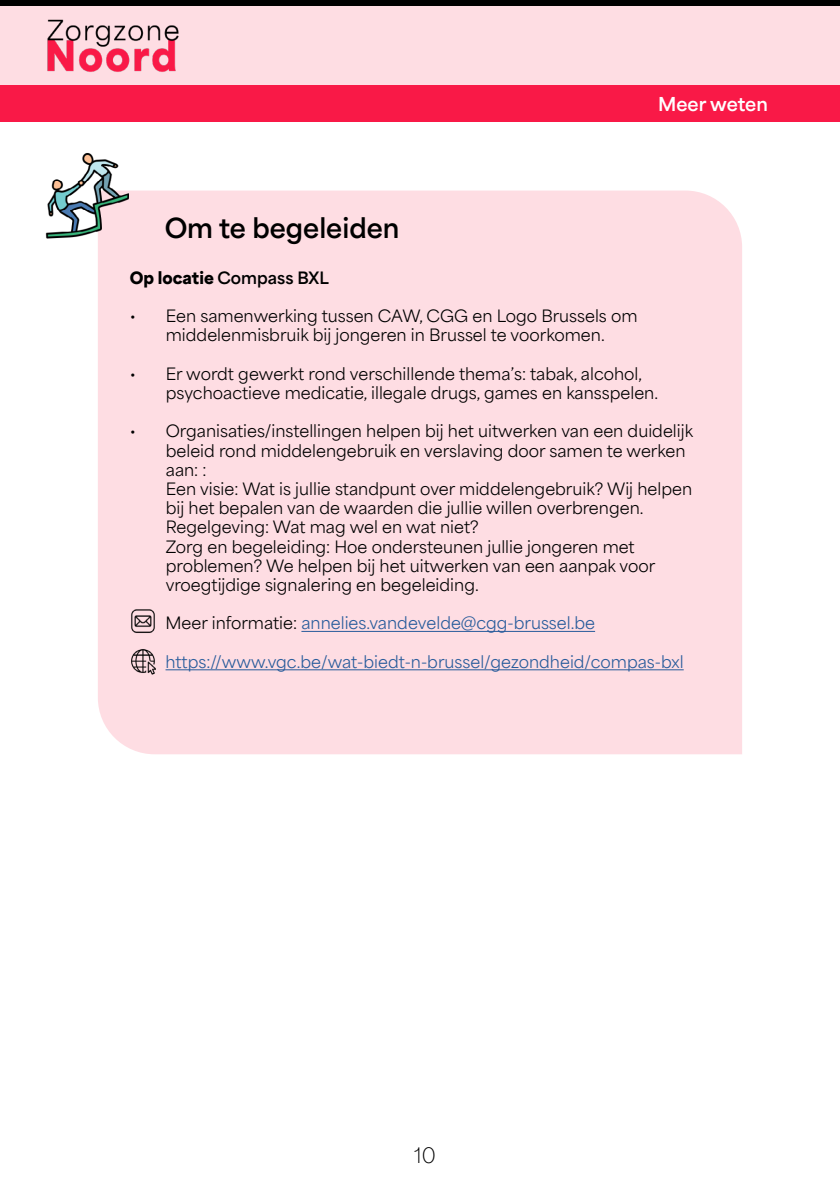
<style>
.page{position:relative;width:840px;height:1191px;background:#fff}
.page>*{position:absolute;margin:0;border:0;box-sizing:border-box;transform-origin:0 0}
.t1{font:700 26px "Area Normal";color:#000}
.t2{font:100 20px "Area Normal";color:#000}
.t3{font:700 18px "Area Normal";color:#fff}
.t4{font:16px/19.2px "Area Normal";color:#000}
.t5{font:16px "Area Normal";color:#275b9b}
.t6{font:700 16px "Area Normal";color:#000}
.s1{font-weight:900}
.s2{color:#000}
</style>
<div class="page">
<div style="left:0;top:6px;width:839px;height:79px;background:#fedde3"></div>
<div style="left:0;top:0;width:839px;height:6px;background:#000"></div>
<div style="left:0;top:85px;width:839px;height:36px;background:#f91947"></div>
<img style="left:47px;top:19px;width:132px;height:53px">
<div style="left:98px;top:190px;width:643px;height:564px;background:#fedde3"></div>
<img style="left:45px;top:153px;width:84px;height:85px">
<hr style="left:301px;top:631px;width:293px;height:1px;background:#275b9b">
<hr style="left:165px;top:669px;width:518px;height:1px;background:#275b9b">
<img style="left:131px;top:648px;width:24px;height:27px">
<img style="left:130px;top:608px;width:27px;height:26px">
<p class="t3" style="left:657px;top:87px;width:111px">Meer weten</p>
<h1 class="t1" style="left:165px;top:204px;width:236px">Om te begeleiden</h1>
<p class="t6" style="left:130px;top:263px;width:200px"><span class="s1">Op locatie</span> Compass BXL</p>
<p class="t4" style="left:130px;top:304px;width:509px;text-align:center">• Een samenwerking tussen CAW, CGG en Logo Brussels om middelenmisbruik bij jongeren in Brussel te voorkomen.</p>
<p class="t4" style="left:166px;top:362px;width:493px;text-indent:-36px">• Er wordt gewerkt rond verschillende thema’s: tabak, alcohol, psychoactieve medicatie, illegale drugs, games en kansspelen.</p>
<p class="t4" style="left:166px;top:419px;width:528px;text-indent:-36px">• Organisaties/instellingen helpen bij het uitwerken van een duidelijk beleid rond middelengebruik en verslaving door samen te werken aan: :<br>Een visie: Wat is jullie standpunt over middelengebruik? Wij helpen bij het bepalen van de waarden die jullie willen overbrengen.<br>Regelgeving: Wat mag wel en wat niet?<br>Zorg en begeleiding: Hoe ondersteunen jullie jongeren met problemen? We helpen bij het uitwerken van een aanpak voor vroegtijdige signalering en begeleiding.</p>
<p class="t5" style="left:165px;top:609px;width:431px"><span class="s2">Meer informatie:</span> annelies.vandevelde@cgg-brussel.be</p>
<p class="t5" style="left:165px;top:647px;width:519px">https://www.vgc.be/wat-biedt-n-brussel/gezondheid/compas-bxl</p>
<p class="t2" style="left:414px;top:1138px;width:23px">10</p>
</div>
